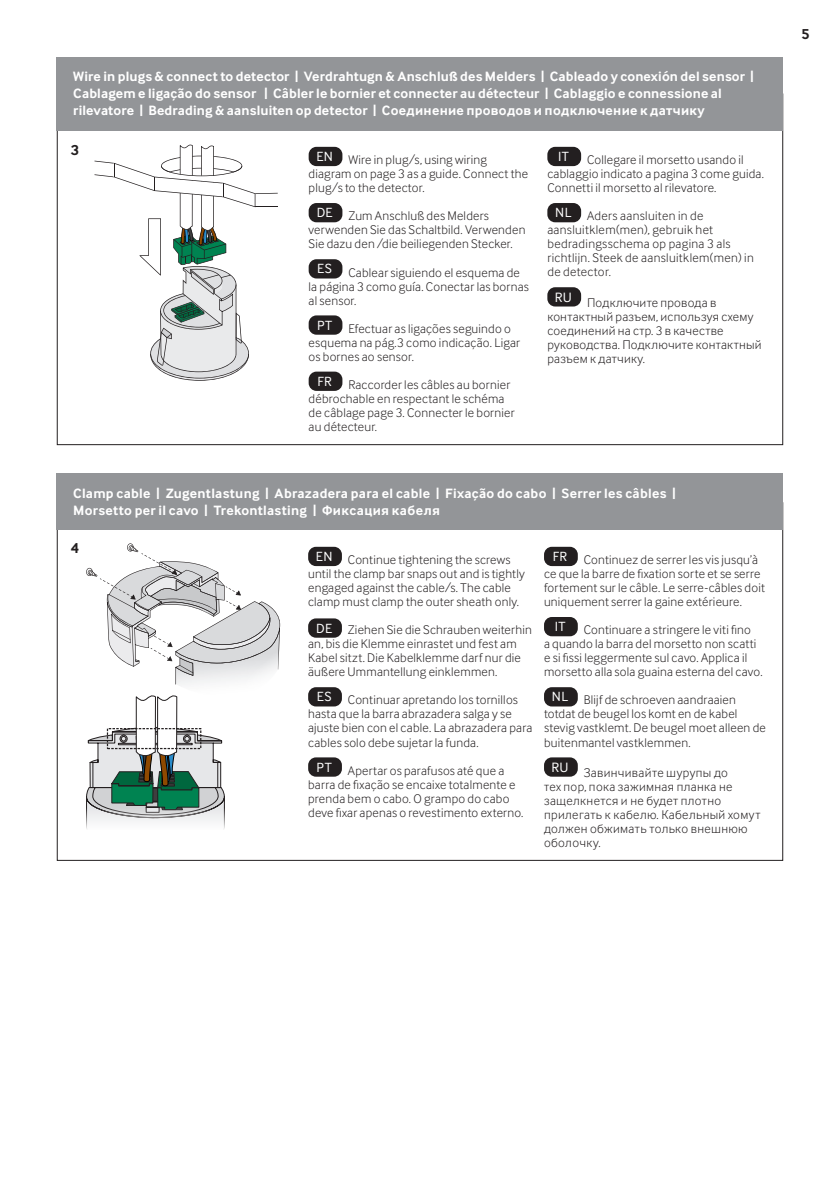
<style>
.page{position:relative;width:840px;height:1191px;background:#fff}
.page>*{position:absolute;margin:0;border:0;box-sizing:border-box;transform-origin:0 0}
.Body_Indent{font:700 15px "Inter Face";color:#231f20}
.Sub_Heading{font:700 14px/16.8px "Inter Face";letter-spacing:.015em;color:#fff}
.Sub_Heading-2{font:14px "Inter Face";color:#fff}
.Sub_Heading-3{font:13.8px "Inter Face";letter-spacing:.025em;color:#fff}
.Caption_Copy_N{font:300 13px/14px "Inter Face";letter-spacing:.015em;color:#231f20}
</style>
<div class="page">
<svg style="left:86px;top:543px;width:194px;height:141px"></svg>
<svg style="left:179px;top:665px;width:14px;height:8px"></svg>
<svg style="left:86px;top:695px;width:138px;height:134px"></svg>
<div style="left:107px;top:728px;width:94px;height:21px;border:1px dashed #231f20"></div>
<svg style="left:94px;top:145px;width:184px;height:236px"></svg>
<div style="left:56px;top:473px;width:726px;height:57px;background:#939598"></div>
<div style="left:308px;top:547px;width:34px;height:19px;background:#231f20;border-radius:8px"></div>
<div style="left:308px;top:618px;width:34px;height:19px;background:#231f20;border-radius:8px"></div>
<div style="left:308px;top:687px;width:34px;height:19px;background:#231f20;border-radius:8px"></div>
<div style="left:308px;top:757px;width:34px;height:19px;background:#231f20;border-radius:8px"></div>
<div style="left:543px;top:547px;width:34px;height:19px;background:#231f20;border-radius:8px"></div>
<div style="left:543px;top:617px;width:34px;height:19px;background:#231f20;border-radius:8px"></div>
<div style="left:543px;top:687px;width:34px;height:19px;background:#231f20;border-radius:8px"></div>
<div style="left:543px;top:757px;width:34px;height:19px;background:#231f20;border-radius:8px"></div>
<div style="left:56px;top:57px;width:726px;height:73px;background:#939598"></div>
<div style="left:308px;top:147px;width:34px;height:19px;background:#231f20;border-radius:8px"></div>
<div style="left:308px;top:203px;width:34px;height:19px;background:#231f20;border-radius:8px"></div>
<div style="left:308px;top:259px;width:34px;height:19px;background:#231f20;border-radius:8px"></div>
<div style="left:308px;top:315px;width:34px;height:20px;background:#231f20;border-radius:8px"></div>
<div style="left:308px;top:371px;width:34px;height:20px;background:#231f20;border-radius:8px"></div>
<div style="left:547px;top:147px;width:33px;height:19px;background:#231f20;border-radius:8px"></div>
<div style="left:547px;top:203px;width:33px;height:19px;background:#231f20;border-radius:8px"></div>
<div style="left:547px;top:287px;width:33px;height:19px;background:#231f20;border-radius:8px"></div>
<p class="Sub_Heading" style="left:73px;top:68px;width:682px">Wire in plugs &amp; connect to detector | Verdrahtugn &amp; Anschluß des Melders | Cableado y conexión del sensor |<br>Cablagem e ligação do sensor | Câbler le bornier et connecter au détecteur | Cablaggio e connessione al rilevatore | Bedrading &amp; aansluiten op detector | Соединение проводов и подключение к датчику</p>
<p class="Sub_Heading-3" style="left:316px;top:149px;width:18px">EN</p>
<p class="Body_Indent" style="left:71px;top:141px;width:10px">3</p>
<p class="Sub_Heading-3" style="left:557px;top:149px;width:12px">IT</p>
<p class="Caption_Copy_N" style="left:308px;top:153px;width:221px;text-indent:40px">Wire in plug/s, using wiring diagram on page 3 as a guide. Connect the plug/s to the detector.</p>
<p class="Sub_Heading-3" style="left:316px;top:205px;width:17px">DE</p>
<p class="Caption_Copy_N" style="left:547px;top:153px;width:218px;text-indent:40px">Collegare il morsetto usando il cablaggio indicato a pagina 3 come guida.<br>Connetti il morsetto al rilevatore.</p>
<p class="Sub_Heading-3" style="left:555px;top:205px;width:18px">NL</p>
<p class="Caption_Copy_N" style="left:308px;top:209px;width:218px;text-indent:40px">Zum Anschluß des Melders verwenden Sie das Schaltbild. Verwenden<br>Sie dazu den /die beiliegenden Stecker.</p>
<p class="Sub_Heading-3" style="left:317px;top:261px;width:16px">ES</p>
<p class="Caption_Copy_N" style="left:547px;top:209px;width:208px;text-indent:40px">Aders aansluiten in de aansluitklem(men), gebruik het bedradingsschema op pagina 3 als richtlijn. Steek de aansluitklem(men) in de detector.</p>
<p class="Sub_Heading-2" style="left:554px;top:289px;width:19px">RU</p>
<p class="Caption_Copy_N" style="left:308px;top:265px;width:221px;text-indent:40px">Cablear siguiendo el esquema de la página 3 como guía. Conectar las bornas al sensor.</p>
<p class="Sub_Heading-3" style="left:317px;top:317px;width:17px">PT</p>
<p class="Caption_Copy_N" style="left:547px;top:295px;width:216px;text-indent:40px">Подключите провода в контактный разъем, используя схему соединений на стр. 3 в качестве руководства. Подключите контактный разъем к датчику.</p>
<p class="Caption_Copy_N" style="left:308px;top:321px;width:213px;text-indent:40px">Efectuar as ligações seguindo o esquema na pág.3 como indicação. Ligar os bornes ao sensor.</p>
<p class="Sub_Heading-3" style="left:317px;top:373px;width:16px">FR</p>
<p class="Caption_Copy_N" style="left:308px;top:377px;width:207px;text-indent:40px">Raccorder les câbles au bornier débrochable en respectant le schéma de câblage page 3. Connecter le bornier au détecteur.</p>
<p class="Sub_Heading" style="left:73px;top:485px;width:604px">Clamp cable | Zugentlastung | Abrazadera para el cable | Fixação do cabo | Serrer les câbles |<br>Morsetto per il cavo | Trekontlasting | Фиксация кабеля</p>
<p class="Sub_Heading-3" style="left:316px;top:548px;width:18px">EN</p>
<p class="Body_Indent" style="left:71px;top:540px;width:10px">4</p>
<p class="Sub_Heading-3" style="left:552px;top:548px;width:16px">FR</p>
<p class="Caption_Copy_N" style="left:543px;top:552px;width:222px;text-indent:40px">Continuez de serrer les vis jusqu’à ce que la barre de fixation sorte et se serre fortement sur le câble. Le serre-câbles doit uniquement serrer la gaine extérieure.</p>
<p class="Sub_Heading-3" style="left:554px;top:619px;width:12px">IT</p>
<p class="Caption_Copy_N" style="left:308px;top:552px;width:218px;text-indent:40px">Continue tightening the screws until the clamp bar snaps out and is tightly engaged against the cable/s. The cable clamp must clamp the outer sheath only.</p>
<p class="Sub_Heading-3" style="left:316px;top:620px;width:17px">DE</p>
<p class="Caption_Copy_N" style="left:543px;top:623px;width:220px;text-indent:40px">Continuare a stringere le viti fino<br>a quando la barra del morsetto non scatti e si fissi leggermente sul cavo. Applica il morsetto alla sola guaina esterna del cavo.</p>
<p class="Sub_Heading-3" style="left:551px;top:689px;width:18px">NL</p>
<p class="Caption_Copy_N" style="left:308px;top:623px;width:225px;text-indent:40px">Ziehen Sie die Schrauben weiterhin an, bis die Klemme einrastet und fest am Kabel sitzt. Die Kabelklemme darf nur die äußere Ummantellung einklemmen.</p>
<p class="Sub_Heading-3" style="left:316px;top:689px;width:16px">ES</p>
<p class="Caption_Copy_N" style="left:308px;top:693px;width:225px;text-indent:40px">Continuar apretando los tornillos hasta que la barra abrazadera salga y se ajuste bien con el cable. La abrazadera para cables solo debe sujetar la funda.</p>
<p class="Sub_Heading-3" style="left:316px;top:759px;width:17px">PT</p>
<p class="Caption_Copy_N" style="left:543px;top:693px;width:223px;text-indent:40px">Blijf de schroeven aandraaien totdat de beugel los komt en de kabel stevig vastklemt. De beugel moet alleen de buitenmantel vastklemmen.</p>
<p class="Sub_Heading-2" style="left:551px;top:759px;width:19px">RU</p>
<p class="Caption_Copy_N" style="left:308px;top:763px;width:217px;text-indent:40px">Apertar os parafusos até que a barra de fixação se encaixe totalmente e prenda bem o cabo. O grampo do cabo deve fixar apenas o revestimento externo.</p>
<p class="Caption_Copy_N" style="left:543px;top:765px;width:218px;text-indent:40px">Завинчивайте шурупы до<br>тех пор, пока зажимная планка не защелкнется и не будет плотно прилегать к кабелю. Кабельный хомут должен обжимать только внешнюю оболочку.</p>
<p class="Body_Indent" style="left:801px;top:25px;width:10px">5</p>
</div>
